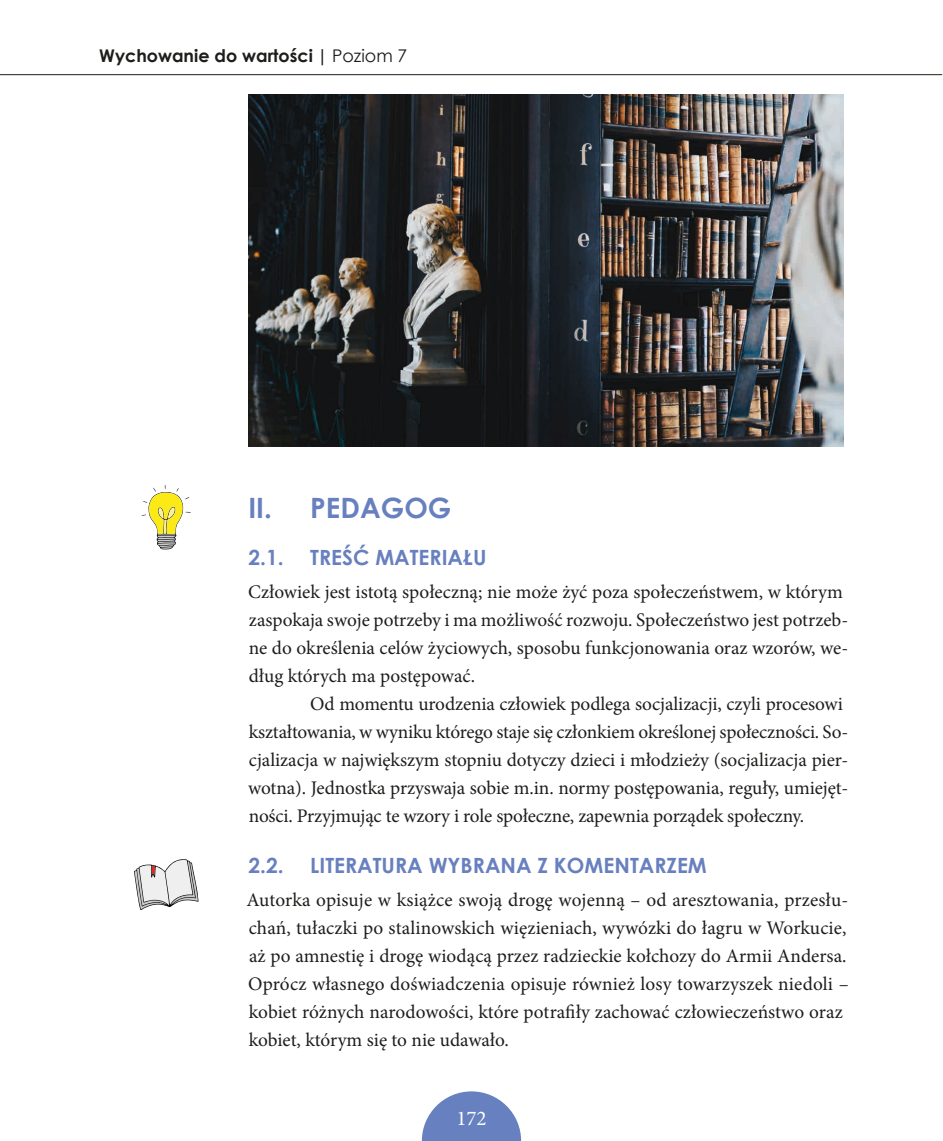
<style>
.page{position:relative;width:943px;height:1141px;background:#fff}
.page>*{position:absolute;margin:0;border:0;box-sizing:border-box;transform-origin:0 0}
.t1{font:700 28px "Century Gothic";color:#6880bf}
.t2{font:700 21px "Century Gothic";color:#6880bf}
.t3{font:21px "Minion Pro";color:#fff}
.t4{font:19.25px/28px "Minion Pro";color:#1d1d1b}
.t5{font:700 17.5px "Century Gothic";color:#1d1d1b}
.s1{font-weight:400}
</style>
<div class="page">
<svg style="left:142px;top:485px;width:49px;height:64px"></svg>
<svg style="left:134px;top:859px;width:64px;height:51px"></svg>
<img style="left:248px;top:94px;width:595px;height:352px">
<hr style="left:0;top:74px;width:942px;height:1px;background:#1d1d1b">
<svg style="left:422px;top:1091px;width:99px;height:50px"></svg>
<p class="t5" style="left:99px;top:42px;width:309px">Wychowanie do wartości | <span class="s1">Poziom 7</span></p>
<h1 class="t1" style="left:248px;top:486px;width:204px">II. PEDAGOG</h1>
<p class="t2" style="left:248px;top:541px;width:37px">2.1.</p>
<p class="t2" style="left:310px;top:541px;width:178px">TREŚĆ MATERIAŁU</p>
<p class="t4" style="left:248px;top:578px;width:601px">Człowiek jest istotą społeczną; nie może żyć poza społeczeństwem, w którym zaspokaja swoje potrzeby i ma możliwość rozwoju. Społeczeństwo jest potrzeb‑ ne do określenia celów życiowych, sposobu funkcjonowania oraz wzorów, we‑ dług których ma postępować.</p>
<p class="t4" style="left:248px;top:690px;width:602px;text-indent:62px">Od momentu urodzenia człowiek podlega socjalizacji, czyli procesowi kształtowania, w wyniku którego staje się członkiem określonej społeczności. So‑ cjalizacja w największym stopniu dotyczy dzieci i młodzieży (socjalizacja pier‑ wotna). Jednostka przyswaja sobie m.in. normy postępowania, reguły, umiejęt‑ ności. Przyjmując te wzory i role społeczne, zapewnia porządek społeczny.</p>
<p class="t2" style="left:248px;top:849px;width:37px">2.2.</p>
<p class="t2" style="left:310px;top:849px;width:398px">LITERATURA WYBRANA Z KOMENTARZEM</p>
<p class="t4" style="left:246px;top:886px;width:603px">Autorka opisuje w książce swoją drogę wojenną – od aresztowania, przesłu‑ chań, tułaczki po stalinowskich więzieniach, wywózki do łagru w Workucie, aż po amnestię i drogę wiodącą przez radzieckie kołchozy do Armii Andersa.<br>Oprócz własnego doświadczenia opisuje również losy towarzyszek niedoli – kobiet różnych narodowości, które potrafiły zachować człowieczeństwo oraz kobiet, którym się to nie udawało.</p>
<p class="t3" style="left:456px;top:1104px;width:32px">172</p>
</div>
